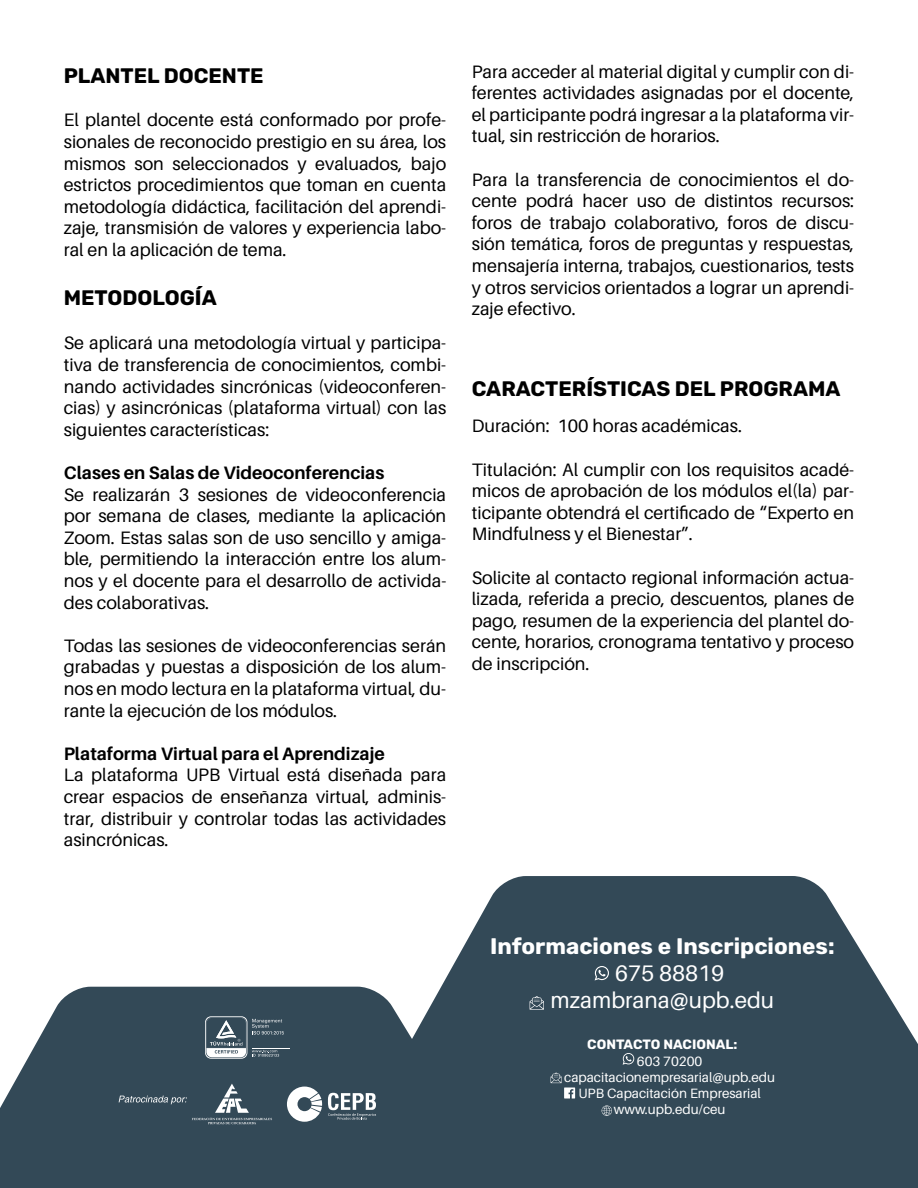
<style>
.page{position:relative;width:918px;height:1188px;background:#fff}
.page>*{position:absolute;margin:0;border:0;box-sizing:border-box;transform-origin:0 0}
.t1{font:700 22.5px "Rubik";color:#fff}
.t2{font:22.5px/27px "Aileron";color:#fff}
.t3{font:700 21px "Rubik";color:#000}
.t4{font:18px/21.6px "Aileron";color:#000;text-align:justify}
.t5{font:700 18px "Aileron";color:#000}
.t6{font:13.5px/16.2px "Aileron";color:#fff;text-align:center}
.t7{font:700 13.5px "Rubik";color:#fff}
</style>
<div class="page">
<svg style="left:359px;top:876px;width:559px;height:312px;fill:#334957"></svg>
<div style="left:0;top:987px;width:538px;height:201px;background:#334957"></div>
<svg style="left:623px;top:1053px;width:11px;height:12px"></svg>
<svg style="left:530px;top:996px;width:14px;height:14px"></svg>
<svg style="left:602px;top:1105px;width:10px;height:11px"></svg>
<svg style="left:551px;top:1072px;width:24px;height:27px"></svg>
<svg style="left:328px;top:1093px;width:48px;height:27px"></svg>
<svg style="left:287px;top:1087px;width:35px;height:35px"></svg>
<svg style="left:119px;top:1084px;width:153px;height:40px;background:#455966"></svg>
<hr style="left:252px;top:1048px;width:38px;height:1px;background:#fff">
<svg style="left:205px;top:1016px;width:79px;height:43px;background:#63747e"></svg>
<svg style="left:595px;top:966px;width:14px;height:14px"></svg>
<p class="t3" style="left:64px;top:64px;width:201px">PLANTEL DOCENTE</p>
<p class="t4" style="left:64px;top:110px;width:384px">El plantel docente está conformado por profe&shy;sionales de reconocido prestigio en su área, los mismos son seleccionados y evaluados, bajo estrictos procedimientos que toman en cuenta metodología didáctica, facilitación del aprendi&shy;zaje, transmisión de valores y experiencia labo&shy;ral en la aplicación de tema.</p>
<p class="t3" style="left:64px;top:286px;width:155px">METODOLOGÍA</p>
<p class="t4" style="left:64px;top:332px;width:384px">Se aplicará una metodología virtual y participa&shy;tiva de transferencia de conocimientos, combi&shy;nando actividades sincrónicas (videoconferen&shy;cias) y asincrónicas (plataforma virtual) con las siguientes características:</p>
<p class="t5" style="left:64px;top:463px;width:322px">Clases en Salas de Videoconferencias</p>
<p class="t4" style="left:64px;top:484px;width:384px">Se realizarán 3 sesiones de videoconferencia por semana de clases, mediante la aplicación Zoom. Estas salas son de uso sencillo y amiga&shy;ble, permitiendo la interacción entre los alum&shy;nos y el docente para el desarrollo de activida&shy;des colaborativas.</p>
<p class="t4" style="left:64px;top:635px;width:384px">Todas las sesiones de videoconferencias serán grabadas y puestas a disposición de los alum&shy;nos en modo lectura en la plataforma virtual, du&shy;rante la ejecución de los módulos.</p>
<p class="t5" style="left:64px;top:743px;width:323px">Plataforma Virtual para el Aprendizaje</p>
<p class="t4" style="left:64px;top:764px;width:384px">La plataforma UPB Virtual está diseñada para crear espacios de enseñanza virtual, adminis&shy;trar, distribuir y controlar todas las actividades asincrónicas.</p>
<p class="t4" style="left:472px;top:61px;width:384px">Para acceder al material digital y cumplir con di&shy;ferentes actividades asignadas por el docente, el participante podrá ingresar a la plataforma vir&shy;tual, sin restricción de horarios.</p>
<p class="t4" style="left:472px;top:169px;width:384px">Para la transferencia de conocimientos el do&shy;cente podrá hacer uso de distintos recursos: foros de trabajo colaborativo, foros de discu&shy;sión temática, foros de preguntas y respuestas, mensajería interna, trabajos, cuestionarios, tests y otros servicios orientados a lograr un aprendi&shy;zaje efectivo.</p>
<p class="t3" style="left:472px;top:377px;width:370px">CARACTERÍSTICAS DEL PROGRAMA</p>
<p class="t4" style="left:472px;top:416px;width:272px">Duración: 100 horas académicas.</p>
<p class="t4" style="left:472px;top:459px;width:384px">Titulación: Al cumplir con los requisitos acadé&shy;micos de aprobación de los módulos el(la) par&shy;ticipante obtendrá el certificado de “Experto en Mindfulness y el Bienestar”.</p>
<p class="t4" style="left:472px;top:567px;width:384px">Solicite al contacto regional información actua&shy;lizada, referida a precio, descuentos, planes de pago, resumen de la experiencia del plantel do&shy;cente, horarios, cronograma tentativo y proceso de inscripción.</p>
<p class="t1" style="left:490px;top:933px;width:346px">Informaciones e Inscripciones:</p>
<p class="t2" style="left:551px;top:960px;width:225px;text-indent:65px">675 88819 mzambrana@upb.edu</p>
<p class="t7" style="left:587px;top:1037px;width:152px">CONTACTO NACIONAL:</p>
<p class="t6" style="left:564px;top:1053px;width:212px">603 70200 capacitacionempresarial@upb.edu<br>UPB Capacitación Empresarial www.upb.edu/ceu</p>
</div>
